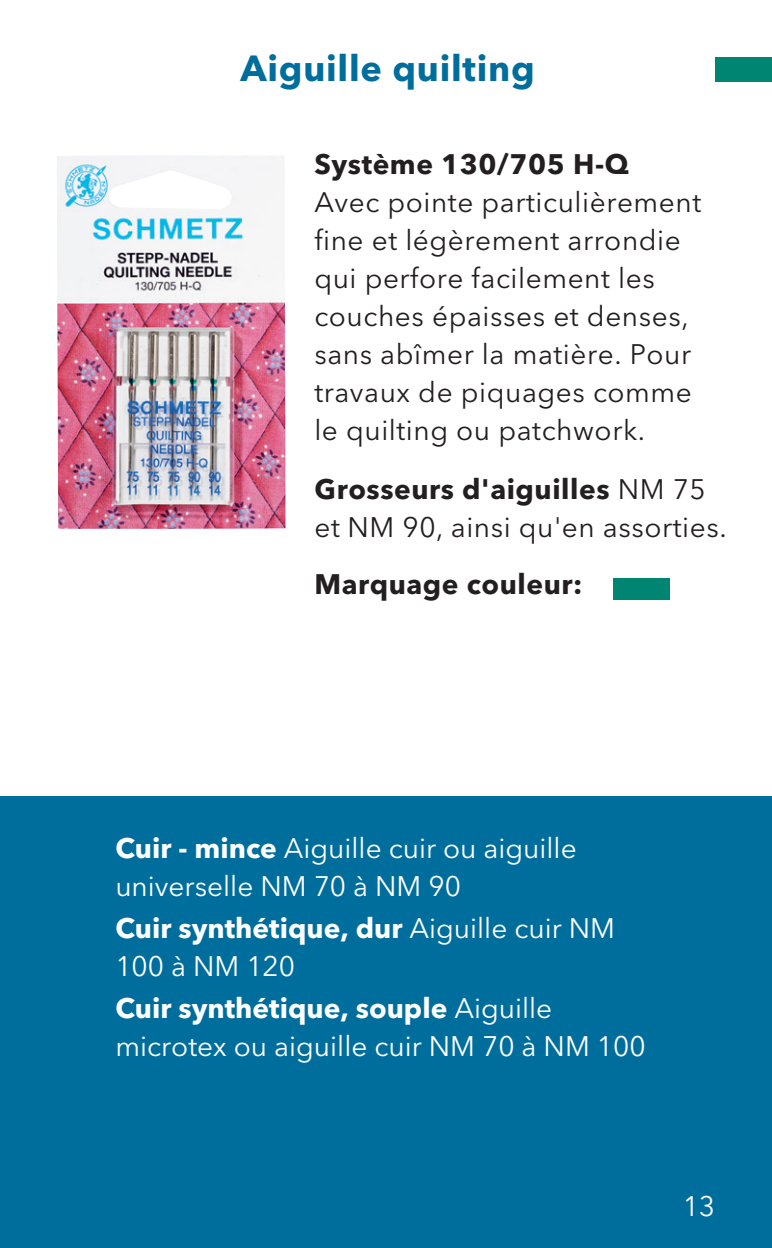
<style>
.page{position:relative;width:772px;height:1248px;background:#fff}
.page>*{position:absolute;margin:0;border:0;box-sizing:border-box;transform-origin:0 0}
.t1{font:700 36px "Avenir Next W1 G";letter-spacing:.02em;color:#006e9d}
.t2{font:28px/38px "Avenir Next W1 G";letter-spacing:.02em;color:#231f20}
.t3{font:28px/37.6px "Avenir Next W1 G";color:#fff}
.t4{font:700 28px "Avenir Next W1 G";letter-spacing:.02em;color:#231f20}
.s1{font-weight:700}
</style>
<div class="page">
<div style="left:715px;top:57px;width:56px;height:25px;background:#008572"></div>
<div style="left:613px;top:578px;width:56px;height:22px;background:#008572"></div>
<img style="left:57px;top:156px;width:228px;height:372px">
<div style="left:0;top:796px;width:771px;height:451px;background:#006e9d"></div>
<p class="t1" style="left:240px;top:46px;width:295px">Aiguille quilting</p>
<p class="t4" style="left:314px;top:147px;width:316px">Système 130/705 H-Q</p>
<p class="t2" style="left:314px;top:183px;width:388px">Avec pointe particulièrement fine et légèrement arrondie qui perfore facilement les couches épaisses et denses, sans abîmer la matière. Pour travaux de piquages comme le quilting ou patchwork.</p>
<p class="t2" style="left:314px;top:468px;width:413px"><span class="s1">Grosseurs d'aiguilles</span> NM 75 et NM 90, ainsi qu'en assorties.</p>
<p class="t4" style="left:314px;top:567px;width:269px">Marquage couleur:</p>
<p class="t3" style="left:115px;top:829px;width:462px"><span class="s1">Cuir - mince</span> Aiguille cuir ou aiguille universelle NM 70 à NM 90</p>
<p class="t3" style="left:115px;top:909px;width:501px"><span class="s1">Cuir synthétique, dur</span> Aiguille cuir NM<br>100 à NM 120</p>
<p class="t3" style="left:115px;top:989px;width:531px"><span class="s1">Cuir synthétique, souple</span> Aiguille microtex ou aiguille cuir NM 70 à NM 100</p>
<p class="t3" style="left:682px;top:1184px;width:34px">13</p>
</div>
